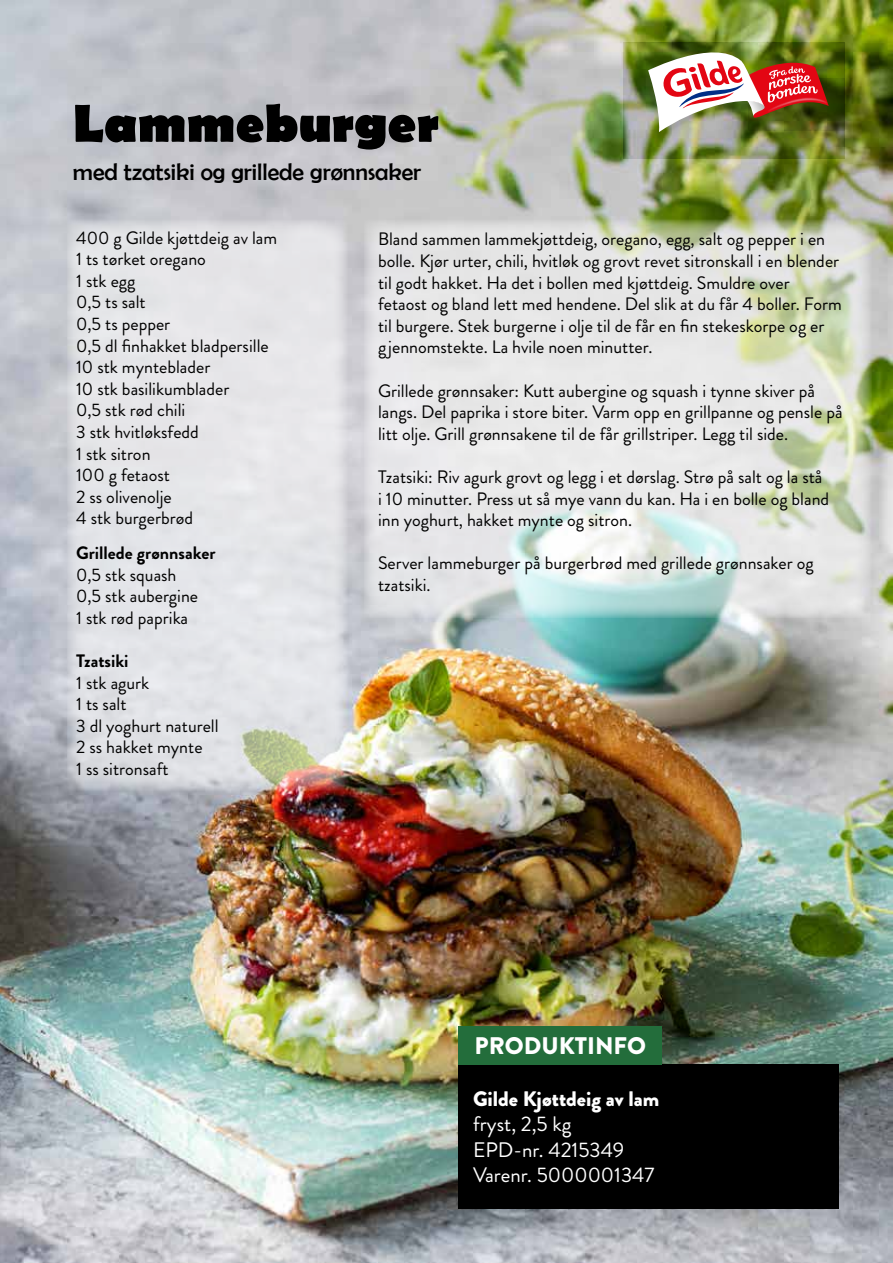
<style>
.page{position:relative;width:893px;height:1263px;background:#fff}
.page>*{position:absolute;margin:0;border:0;box-sizing:border-box;transform-origin:0 0}
.t1{font:700 54px "Berlin Sans FB";color:#000}
.t2{font:24px "Berlin Sans FB";color:#000}
.t3{font:900 24px "Brandon Grotesque";color:#fff}
.t4{font:21px/25.2px "Brandon Grotesque";color:#fff}
.t5{font:900 21px "Brandon Grotesque";color:#fff}
.t6{font:18px/21.6px "Brandon Grotesque";color:#000}
.t7{font:700 18px "Brandon Grotesque";color:#000}
</style>
<div class="page">
<img style="left:0;top:0;width:893px;height:1263px">
<div style="left:458px;top:1064px;width:381px;height:145px;background:#000"></div>
<div style="left:458px;top:1026px;width:204px;height:38px;background:#236d3b"></div>
<svg style="left:67px;top:220px;width:281px;height:571px;background:#e1e1e4"></svg>
<img style="left:623px;top:43px;width:222px;height:115px">
<img style="left:829px;top:78px;width:17px;height:52px">
<img style="left:648px;top:38px;width:181px;height:94px">
<svg style="left:364px;top:220px;width:508px;height:398px;background:#dfe3de"></svg>
<h1 class="t1" style="left:73px;top:93px;width:368px">Lammeburger</h1>
<h2 class="t2" style="left:73px;top:158px;width:350px">med tzatsiki og grillede grønnsaker</h2>
<p class="t6" style="left:76px;top:227px;width:202px">400 g Gilde kjøttdeig av lam<br>1 ts tørket oregano<br>1 stk egg<br>0,5 ts salt<br>0,5 ts pepper<br>0,5 dl finhakket bladpersille<br>10 stk mynteblader<br>10 stk basilikumblader<br>0,5 stk rød chili<br>3 stk hvitløksfedd<br>1 stk sitron<br>100 g fetaost<br>2 ss olivenolje<br>4 stk burgerbrød</p>
<p class="t7" style="left:76px;top:540px;width:141px">Grillede grønnsaker</p>
<p class="t6" style="left:76px;top:564px;width:123px">0,5 stk squash<br>0,5 stk aubergine<br>1 stk rød paprika</p>
<p class="t7" style="left:76px;top:648px;width:54px">Tzatsiki</p>
<p class="t6" style="left:76px;top:672px;width:144px">1 stk agurk<br>1 ts salt<br>3 dl yoghurt naturell<br>2 ss hakket mynte<br>1 ss sitronsaft</p>
<p class="t6" style="left:378px;top:229px;width:465px">Bland sammen lammekjøttdeig, oregano, egg, salt og pepper i en bolle. Kjør urter, chili, hvitløk og grovt revet sitronskall i en blender til godt hakket. Ha det i bollen med kjøttdeig. Smuldre over fetaost og bland lett med hendene. Del slik at du får 4 boller. Form til burgere. Stek burgerne i olje til de får en fin stekeskorpe og er gjennomstekte. La hvile noen minutter.</p>
<p class="t6" style="left:378px;top:380px;width:466px">Grillede grønnsaker: Kutt aubergine og squash i tynne skiver på langs. Del paprika i store biter. Varm opp en grillpanne og pensle på litt olje. Grill grønnsakene til de får grillstriper. Legg til side.</p>
<p class="t6" style="left:378px;top:466px;width:453px">Tzatsiki: Riv agurk grovt og legg i et dørslag. Strø på salt og la stå i 10 minutter. Press ut så mye vann du kan. Ha i en bolle og bland inn yoghurt, hakket mynte og sitron.</p>
<p class="t6" style="left:378px;top:553px;width:437px">Server lammeburger på burgerbrød med grillede grønnsaker og tzatsiki.</p>
<h2 class="t3" style="left:475px;top:1028px;width:173px">PRODUKTINFO</h2>
<p class="t5" style="left:473px;top:1084px;width:188px">Gilde Kjøttdeig av lam</p>
<p class="t4" style="left:473px;top:1112px;width:183px">fryst, 2,5 kg<br>EPD-nr. 4215349<br>Varenr. 5000001347</p>
</div>
